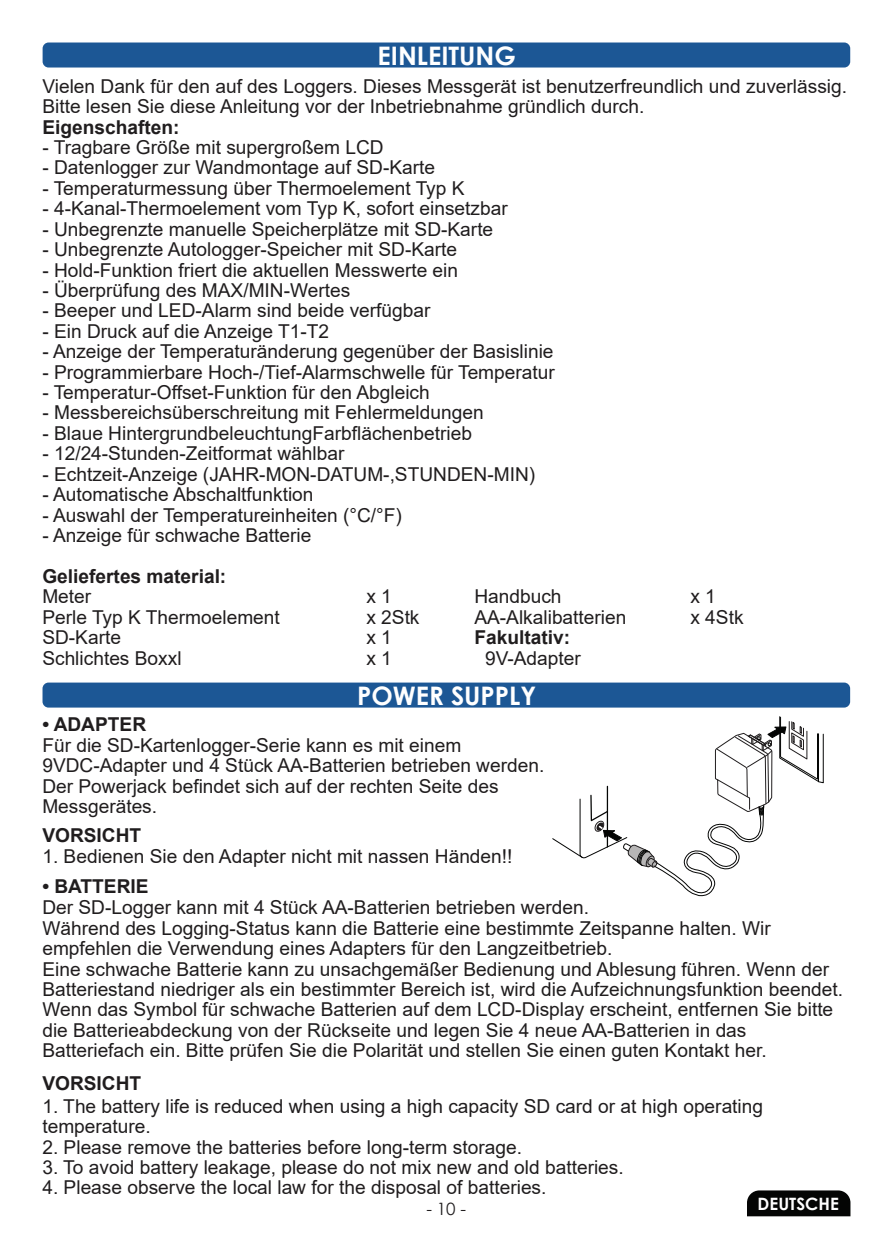
<style>
.page{position:relative;width:893px;height:1259px;background:#fff}
.page>*{position:absolute;margin:0;border:0;box-sizing:border-box;transform-origin:0 0}
.t1{font:700 25.5px "Century Gothic";color:#fff}
.t2{font:19.2px/20.4px "Arial";color:#201d1e}
.t3{font:700 19.2px "Arial";color:#201d1e}
.t4{font:700 17.1px "Century Gothic";color:#fff}
.t5{font:17.1px "Century Gothic";color:#201d1e}
</style>
<div class="page">
<div style="left:43px;top:43px;width:807px;height:25px;background:#1c5795;border-radius:6px"></div>
<div style="left:43px;top:682px;width:807px;height:25px;background:#1c5795;border-radius:6px"></div>
<svg style="left:551px;top:682px;width:273px;height:215px"></svg>
<div style="left:747px;top:1190px;width:103px;height:26px;background:#040504"></div>
<h1 class="t1" style="left:378px;top:39px;width:140px">EINLEITUNG</h1>
<p class="t2" style="left:42px;top:76px;width:806px">Vielen Dank für den auf des Loggers. Dieses Messgerät ist benutzerfreundlich und zuverlässig.<br>Bitte lesen Sie diese Anleitung vor der Inbetriebnahme gründlich durch.</p>
<p class="t3" style="left:42px;top:113px;width:139px">Eigenschaften:</p>
<p class="t2" style="left:42px;top:137px;width:343px">- Tragbare Größe mit supergroßem LCD</p>
<p class="t2" style="left:42px;top:157px;width:394px">- Datenlogger zur Wandmontage auf SD-Karte</p>
<p class="t2" style="left:42px;top:178px;width:424px">- Temperaturmessung über Thermoelement Typ K</p>
<p class="t2" style="left:42px;top:198px;width:467px">- 4-Kanal-Thermoelement vom Typ K, sofort einsetzbar</p>
<p class="t2" style="left:42px;top:219px;width:452px">- Unbegrenzte manuelle Speicherplätze mit SD-Karte</p>
<p class="t2" style="left:42px;top:239px;width:416px">- Unbegrenzte Autologger-Speicher mit SD-Karte</p>
<p class="t2" style="left:42px;top:259px;width:417px">- Hold-Funktion friert die aktuellen Messwerte ein</p>
<p class="t2" style="left:42px;top:280px;width:309px">- Überprüfung des MAX/MIN-Wertes</p>
<p class="t2" style="left:42px;top:300px;width:390px">- Beeper und LED-Alarm sind beide verfügbar</p>
<p class="t2" style="left:42px;top:321px;width:288px">- Ein Druck auf die Anzeige T1-T2</p>
<p class="t2" style="left:42px;top:341px;width:513px">- Anzeige der Temperaturänderung gegenüber der Basislinie</p>
<p class="t2" style="left:42px;top:361px;width:514px">- Programmierbare Hoch-/Tief-Alarmschwelle für Temperatur</p>
<p class="t2" style="left:42px;top:382px;width:389px">- Temperatur-Offset-Funktion für den Abgleich</p>
<p class="t2" style="left:42px;top:402px;width:443px">- Messbereichsüberschreitung mit Fehlermeldungen</p>
<p class="t2" style="left:42px;top:423px;width:431px">- Blaue HintergrundbeleuchtungFarbflächenbetrieb</p>
<p class="t2" style="left:42px;top:443px;width:304px">- 12/24-Stunden-Zeitformat wählbar</p>
<p class="t2" style="left:42px;top:464px;width:494px">- Echtzeit-Anzeige (JAHR-MON-DATUM-,STUNDEN-MIN)</p>
<p class="t2" style="left:42px;top:484px;width:273px">- Automatische Abschaltfunktion</p>
<p class="t2" style="left:42px;top:504px;width:361px">- Auswahl der Temperatureinheiten (°C/°F)</p>
<p class="t2" style="left:42px;top:525px;width:271px">- Anzeige für schwache Batterie</p>
<p class="t3" style="left:42px;top:562px;width:185px">Geliefertes material:</p>
<p class="t2" style="left:42px;top:586px;width:50px">Meter</p>
<p class="t2" style="left:366px;top:586px;width:27px">x 1</p>
<p class="t2" style="left:474px;top:586px;width:89px">Handbuch</p>
<p class="t2" style="left:690px;top:586px;width:27px">x 1</p>
<p class="t2" style="left:42px;top:606px;width:239px">Perle Typ K Thermoelement</p>
<p class="t2" style="left:366px;top:606px;width:55px">x 2Stk</p>
<p class="t2" style="left:474px;top:606px;width:154px">AA-Alkalibatterien</p>
<p class="t2" style="left:690px;top:606px;width:55px">x 4Stk</p>
<p class="t2" style="left:42px;top:627px;width:80px">SD-Karte</p>
<p class="t2" style="left:366px;top:627px;width:27px">x 1</p>
<p class="t3" style="left:474px;top:624px;width:97px">Fakultativ:</p>
<p class="t2" style="left:42px;top:647px;width:141px">Schlichtes Boxxl</p>
<p class="t2" style="left:366px;top:647px;width:27px">x 1</p>
<p class="t2" style="left:485px;top:647px;width:97px">9V-Adapter</p>
<p class="t3" style="left:42px;top:710px;width:105px">• ADAPTER</p>
<h1 class="t1" style="left:357px;top:679px;width:181px">POWER SUPPLY</h1>
<p class="t2" style="left:42px;top:734px;width:503px">Für die SD-Kartenlogger-Serie kann es mit einem 9VDC-Adapter und 4 Stück AA-Batterien betrieben werden.<br>Der Powerjack befindet sich auf der rechten Seite des Messgerätes.</p>
<p class="t3" style="left:42px;top:822px;width:100px">VORSICHT</p>
<p class="t2" style="left:42px;top:845px;width:472px">1. Bedienen Sie den Adapter nicht mit nassen Händen!!</p>
<p class="t3" style="left:42px;top:873px;width:108px">• BATTERIE</p>
<p class="t2" style="left:42px;top:897px;width:802px">Der SD-Logger kann mit 4 Stück AA-Batterien betrieben werden.<br>Während des Logging-Status kann die Batterie eine bestimmte Zeitspanne halten. Wir empfehlen die Verwendung eines Adapters für den Langzeitbetrieb.<br>Eine schwache Batterie kann zu unsachgemäßer Bedienung und Ablesung führen. Wenn der Batteriestand niedriger als ein bestimmter Bereich ist, wird die Aufzeichnungsfunktion beendet.<br>Wenn das Symbol für schwache Batterien auf dem LCD-Display erscheint, entfernen Sie bitte die Batterieabdeckung von der Rückseite und legen Sie 4 neue AA-Batterien in das Batteriefach ein. Bitte prüfen Sie die Polarität und stellen Sie einen guten Kontakt her.</p>
<p class="t3" style="left:42px;top:1070px;width:100px">VORSICHT</p>
<p class="t2" style="left:42px;top:1095px;width:722px">1. The battery life is reduced when using a high capacity SD card or at high operating temperature.</p>
<p class="t2" style="left:42px;top:1136px;width:481px">2. Please remove the batteries before long-term storage.</p>
<p class="t2" style="left:42px;top:1156px;width:583px">3. To avoid battery leakage, please do not mix new and old batteries.</p>
<p class="t2" style="left:42px;top:1177px;width:506px">4. Please observe the local law for the disposal of batteries.</p>
<p class="t4" style="left:758px;top:1193px;width:83px">DEUTSCHE</p>
<p class="t5" style="left:426px;top:1196px;width:41px">- 10 -</p>
</div>
